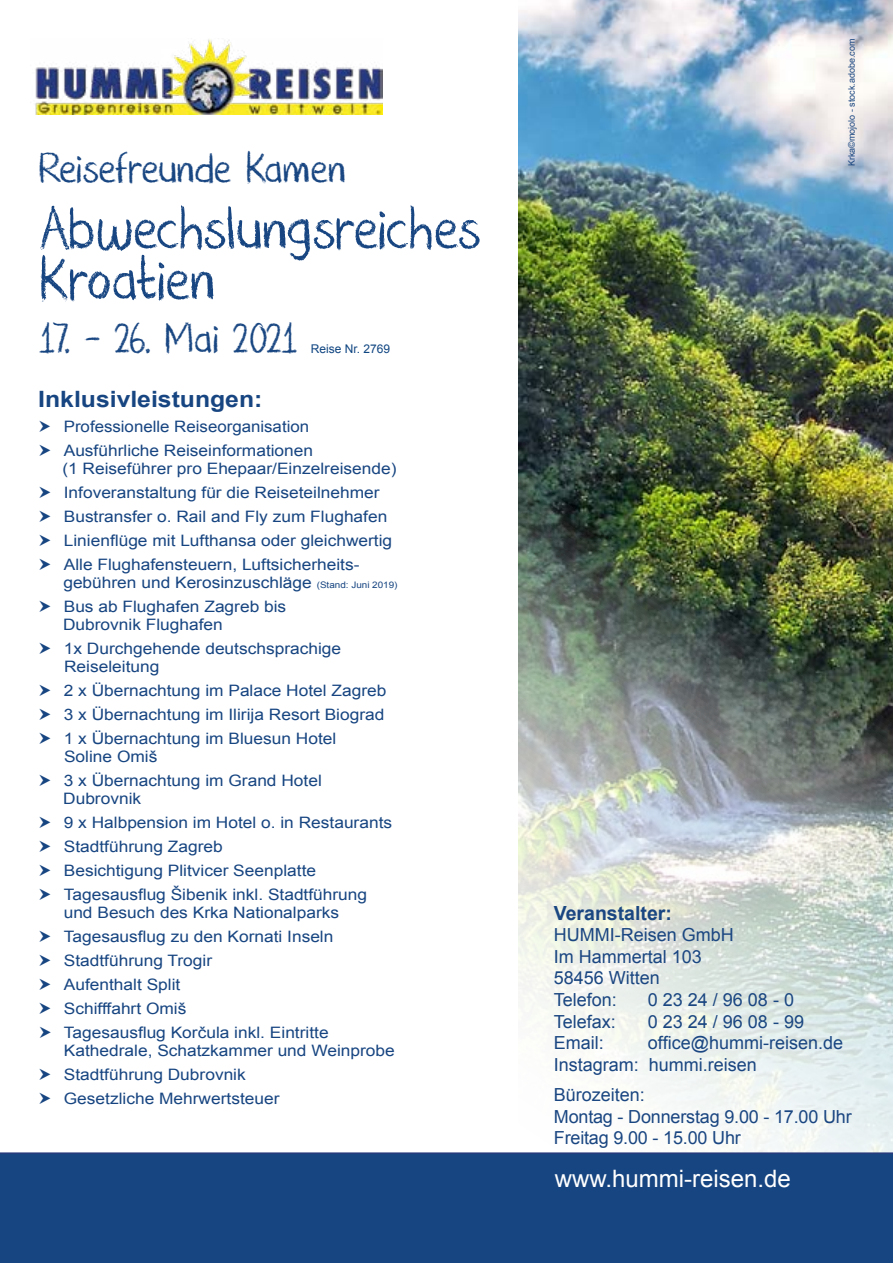
<style>
.page{position:relative;width:893px;height:1263px;background:#fff}
.page>*{position:absolute;margin:0;border:0;box-sizing:border-box;transform-origin:0 0}
.t1{font:67.5px/51px "DK Nouveau Crayon";letter-spacing:-.03em;color:#174581}
.t2{font:48px "DK Nouveau Crayon";letter-spacing:-.035em;color:#174581}
.t3{font:24px "Arial";color:#fff}
.t4{font:700 22.5px "Arial";color:#174581;scale:1.1 1}
.t5{font:700 19.5px "Arial";color:#1a4681}
.t6{font:18px/21.6px "Arial";color:#1a4681}
.t7{font:15.75px/24px "Arial";color:#174581;scale:1.1 1}
.t8{font:15.75px/24px "Arial";color:#174581;scale:1.07 1}
.t9{font:12px "Arial";color:#0f4581}
.t10{font:9px "Arial";color:#1a4681}
.s1{font-size:9px}
</style>
<div class="page">
<img style="left:519px;top:0;width:374px;height:1152px">
<div style="left:0;top:1152px;width:893px;height:111px;background:#174581"></div>
<img style="left:35px;top:39px;width:348px;height:76px">
<h2 class="t2" style="left:38px;top:144px;width:309px">Reisefreunde Kamen</h2>
<h1 class="t1" style="left:38px;top:205px;width:445px">Abwechslungsreiches<br>Kroatien</h1>
<h2 class="t2" style="left:38px;top:314px;width:262px">17. - 26. Mai 2021</h2>
<p class="t9" style="left:311px;top:341px;width:81px">Reise Nr. 2769</p>
<h3 class="t4" style="left:38px;top:384px;width:205px">Inklusivleistungen:</h3>
<p class="t8" style="left:64px;top:415px;width:235px">Professionelle Reiseorganisation<br>Ausführliche Reiseinformationen</p>
<p class="t7" style="left:62px;top:457px;width:305px">(1 Reiseführer pro Ehepaar/Einzelreisende)<br>Infoveranstaltung für die Reiseteilnehmer Bustransfer o. Rail and Fly zum Flughafen Linienflüge mit Lufthansa oder gleichwertig Alle Flughafensteuern, Luftsicherheits-</p>
<p class="t7" style="left:63px;top:571px;width:305px">gebühren und Kerosinzuschläge <span class="s1">(Stand: Juni 2019)<br></span>Bus ab Flughafen Zagreb bis</p>
<p class="t7" style="left:63px;top:613px;width:254px">Dubrovnik Flughafen<br>1x Durchgehende deutschsprachige</p>
<p class="t7" style="left:64px;top:655px;width:295px">Reiseleitung<br>2 x Übernachtung im Palace Hotel Zagreb<br>3 x Übernachtung im Ilirija Resort Biograd<br>1 x Übernachtung im Bluesun Hotel</p>
<p class="t7" style="left:64px;top:745px;width:236px">Soline Omiš<br>3 x Übernachtung im Grand Hotel</p>
<p class="t7" style="left:63px;top:787px;width:301px">Dubrovnik<br>9 x Halbpension im Hotel o. in Restaurants<br>Stadtführung Zagreb<br>Besichtigung Plitvicer Seenplatte<br>Tagesausflug Šibenik inkl. Stadtführung</p>
<p class="t7" style="left:64px;top:901px;width:252px">und Besuch des Krka Nationalparks<br>Tagesausflug zu den Kornati Inseln<br>Stadtführung Trogir<br>Aufenthalt Split<br>Schifffahrt Omiš<br>Tagesausflug Korčula inkl. Eintritte</p>
<p class="t7" style="left:64px;top:1039px;width:302px">Kathedrale, Schatzkammer und Weinprobe<br>Stadtführung Dubrovnik<br>Gesetzliche Mehrwertsteuer</p>
<p class="t10" style="left:846px;top:166px;width:129px;rotate:-90deg">Krka©mojolo - stock.adobe.com</p>
<p class="t5" style="left:554px;top:900px;width:120px">Veranstalter:</p>
<p class="t6" style="left:554px;top:924px;width:181px">HUMMI-Reisen GmbH<br>Im Hammertal 103<br>58456 Witten<br>Telefon:</p>
<p class="t6" style="left:648px;top:989px;width:148px">0 23 24 / 96 08 - 0</p>
<p class="t6" style="left:554px;top:1011px;width:64px">Telefax:</p>
<p class="t6" style="left:648px;top:1011px;width:158px">0 23 24 / 96 08 - 99</p>
<p class="t6" style="left:554px;top:1032px;width:52px">Email:</p>
<p class="t6" style="left:554px;top:1032px;width:291px;text-indent:94px">office@hummi-reisen.de<br>Instagram: hummi.reisen</p>
<p class="t6" style="left:554px;top:1084px;width:299px">Bürozeiten:<br>Montag - Donnerstag 9.00 - 17.00 Uhr<br>Freitag 9.00 - 15.00 Uhr</p>
<h3 class="t3" style="left:555px;top:1163px;width:238px">www.hummi-reisen.de</h3>
</div>
